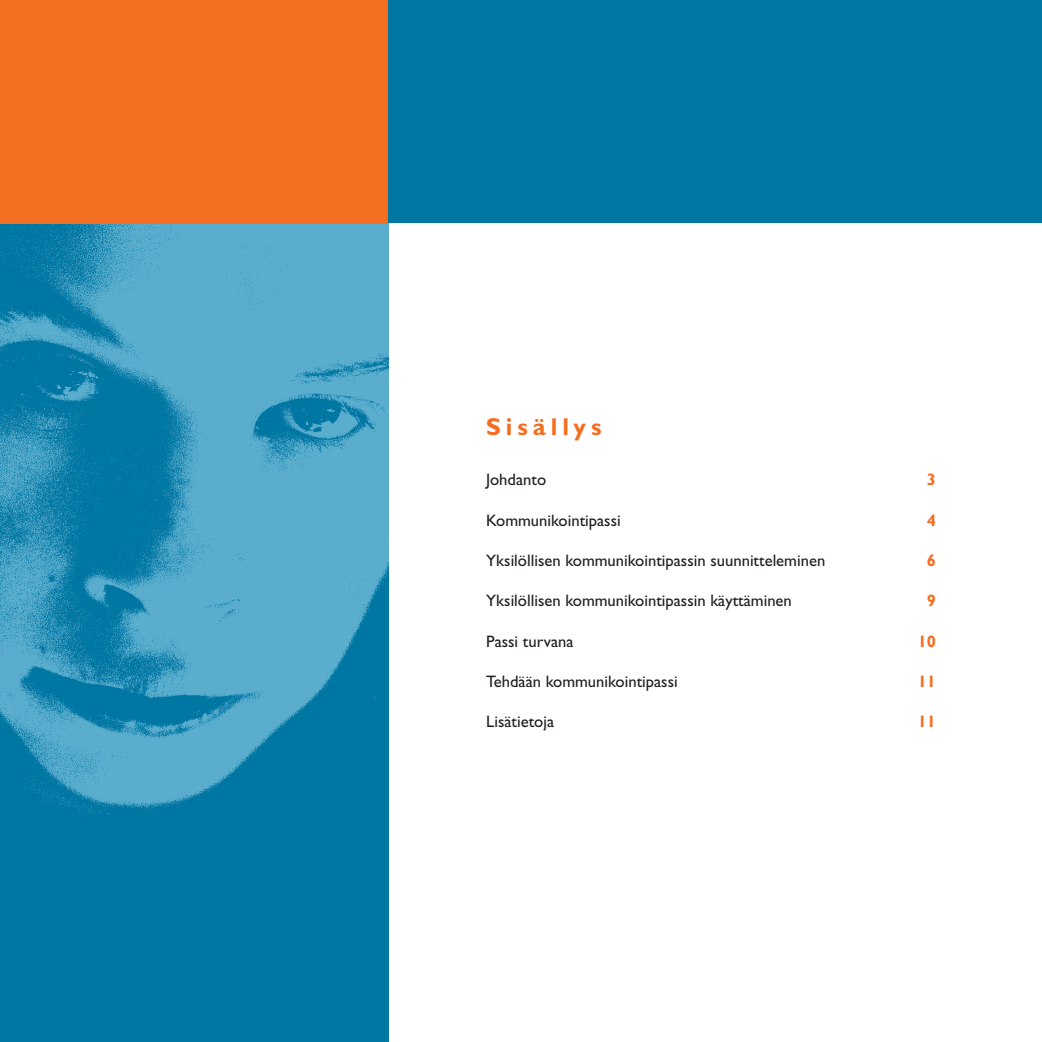
<style>
.page{position:relative;width:1042px;height:1042px;background:#fff}
.page>*{position:absolute;margin:0;border:0;box-sizing:border-box;transform-origin:0 0}
.t1{font:700 24.5px "Gill Sans";letter-spacing:.2em;color:#f36e21}
.t2{font:16.62px "Gill Sans";color:#231f20}
.t3{font:700 16.62px "Gill Sans";color:#f36e21}
</style>
<div class="page">
<img style="left:0;top:223px;width:389px;height:605px">
<div style="left:0;top:828px;width:389px;height:214px;background:#0076a3"></div>
<div style="left:0;top:0;width:389px;height:223px;background:#f36e21"></div>
<div style="left:389px;top:0;width:653px;height:223px;background:#0076a3"></div>
<svg style="left:100px;top:993px;width:7px;height:11px"></svg>
<h1 class="t1" style="left:486px;top:412px;width:117px">Sisällys</h1>
<p class="t2" style="left:486px;top:470px;width:61px">Johdanto</p>
<p class="t3" style="left:927px;top:470px;width:11px">3</p>
<p class="t2" style="left:486px;top:510px;width:136px">Kommunikointipassi</p>
<p class="t3" style="left:927px;top:510px;width:11px">4</p>
<p class="t2" style="left:486px;top:551px;width:341px">Yksilöllisen kommunikointipassin suunnitteleminen</p>
<p class="t3" style="left:927px;top:550px;width:11px">6</p>
<p class="t2" style="left:486px;top:591px;width:307px">Yksilöllisen kommunikointipassin käyttäminen</p>
<p class="t3" style="left:927px;top:591px;width:11px">9</p>
<p class="t2" style="left:486px;top:631px;width:89px">Passi turvana</p>
<p class="t3" style="left:918px;top:631px;width:20px">10</p>
<p class="t2" style="left:486px;top:672px;width:193px">Tehdään kommunikointipassi</p>
<p class="t3" style="left:918px;top:671px;width:20px">11</p>
<p class="t2" style="left:486px;top:712px;width:69px">Lisätietoja</p>
<p class="t3" style="left:918px;top:711px;width:20px">11</p>
</div>
